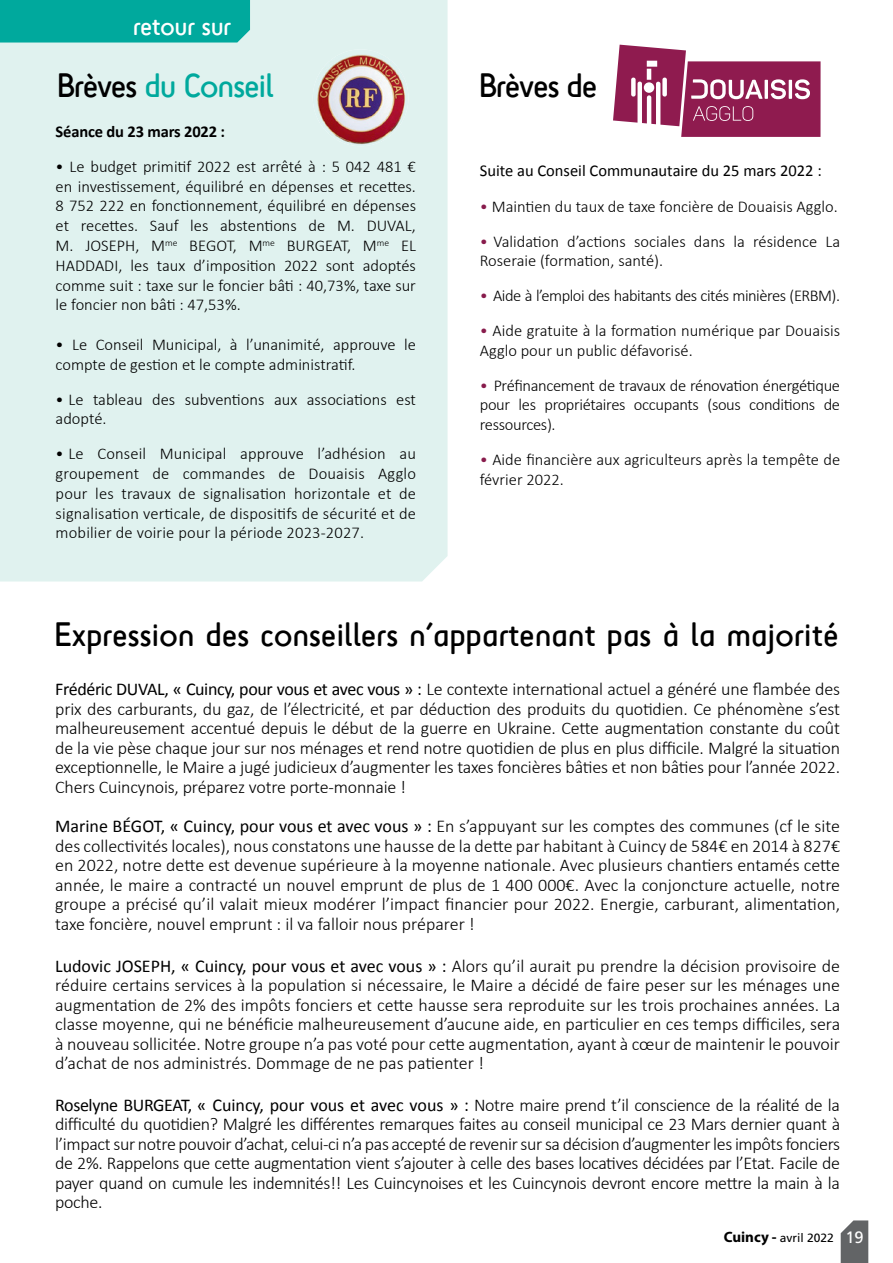
<style>
.page{position:relative;width:893px;height:1263px;background:#fff}
.page>*{position:absolute;margin:0;border:0;box-sizing:border-box;transform-origin:0 0}
.t1{font:34.5px "Sci Fly Sans";letter-spacing:-.01em;color:#000}
.t2{font:34.5px "Sci Fly Sans";letter-spacing:-.04em;color:#00a99d}
.t3{font:34.5px "Sci Fly Sans";letter-spacing:-.04em;color:#000}
.t4{font:27px "Sci Fly Sans";letter-spacing:-.02em;color:#fff}
.t5{font:300 18px/19.5px "Calibri";letter-spacing:-.01em;color:#000;text-align:justify}
.t6{font:300 16.5px/19.8px "Calibri";color:#000}
.t7{font:300 16.5px "Calibri";letter-spacing:-.03em;color:#000}
.t8{font:16.5px "Calibri";color:#000}
.t9{font:700 16.5px "Calibri";letter-spacing:-.01em;color:#000}
.t10{font:12px "Frutiger LT Std";color:#000}
.s1{color:#000}
.s2{color:#881c4c}
.s3{font-weight:400}
.s4{font-family:"Myriad Pro";font-weight:700;font-size:15px}
.s5{font-size:16.5px;color:#fff}
</style>
<div class="page">
<div style="left:0;top:0;width:448px;height:581px;background:#e0f2ef"></div>
<svg style="left:841px;top:1220px;width:27px;height:43px"></svg>
<div style="left:0;top:0;width:250px;height:43px;background:#00a99d"></div>
<svg style="left:613px;top:45px;width:207px;height:92px"></svg>
<h2 class="t4" style="left:133px;top:10px;width:100px">retour sur</h2>
<h1 class="t2" style="left:57px;top:65px;width:219px"><span class="s1">Brèves</span> du Conseil</h1>
<h1 class="t3" style="left:479px;top:65px;width:120px">Brèves de</h1>
<p class="t9" style="left:56px;top:121px;width:171px">Séance du 23 mars 2022 :</p>
<p class="t6" style="left:56px;top:156px;width:362px;text-align:justify">• Le budget primitif 2022 est arrêté à : 5 042 481 € en investissement, équilibré en dépenses et recettes.<br>8 752 222 en fonctionnement, équilibré en dépenses et recettes. Sauf les abstentions de M. DUVAL, M. JOSEPH, M<sup>me</sup> BEGOT, M<sup>me</sup> BURGEAT, M<sup>me</sup> EL HADDADI, les taux d’imposition 2022 sont adoptés comme suit : taxe sur le foncier bâti : 40,73%, taxe sur le foncier non bâti : 47,53%.</p>
<p class="t6" style="left:56px;top:334px;width:362px">• Le Conseil Municipal, à l’unanimité, approuve le compte de gestion et le compte administratif.</p>
<p class="t6" style="left:56px;top:389px;width:362px">• Le tableau des subventions aux associations est adopté.</p>
<p class="t6" style="left:56px;top:444px;width:362px;text-align:justify">• Le Conseil Municipal approuve l’adhésion au groupement de commandes de Douaisis Agglo pour les travaux de signalisation horizontale et de signalisation verticale, de dispositifs de sécurité et de mobilier de voirie pour la période 2023-2027.</p>
<p class="t8" style="left:480px;top:160px;width:343px">Suite au Conseil Communautaire du 25 mars 2022 :</p>
<p class="t6" style="left:480px;top:196px;width:359px"><span class="s2">•</span> Maintien du taux de taxe foncière de Douaisis Agglo.</p>
<p class="t6" style="left:480px;top:231px;width:362px"><span class="s2">•</span> Validation d’actions sociales dans la résidence La<br>Roseraie (formation, santé).</p>
<p class="t7" style="left:480px;top:285px;width:362px"><span class="s2">•</span> Aide à l’emploi des habitants des cités minières (ERBM).</p>
<p class="t6" style="left:480px;top:320px;width:362px"><span class="s2">•</span> Aide gratuite à la formation numérique par Douaisis<br>Agglo pour un public défavorisé.</p>
<p class="t6" style="left:480px;top:375px;width:362px;text-align:justify"><span class="s2">•</span> Préfinancement de travaux de rénovation énergétique pour les propriétaires occupants (sous conditions de ressources).</p>
<p class="t6" style="left:480px;top:449px;width:362px"><span class="s2">•</span> Aide financière aux agriculteurs après la tempête de février 2022.</p>
<h1 class="t1" style="left:54px;top:614px;width:786px">Expression des conseillers n’appartenant pas à la majorité</h1>
<p class="t5" style="left:55px;top:679px;width:786px"><span class="s3">Frédéric DUVAL, « Cuincy, pour vous et avec vous » :</span> Le contexte international actuel a généré une flambée des prix des carburants, du gaz, de l’électricité, et par déduction des produits du quotidien. Ce phénomène s’est malheureusement accentué depuis le début de la guerre en Ukraine. Cette augmentation constante du coût de la vie pèse chaque jour sur nos ménages et rend notre quotidien de plus en plus difficile. Malgré la situation exceptionnelle, le Maire a jugé judicieux d’augmenter les taxes foncières bâties et non bâties pour l’année 2022.<br>Chers Cuincynois, préparez votre porte-monnaie !</p>
<p class="t5" style="left:55px;top:816px;width:786px"><span class="s3">Marine BÉGOT, « Cuincy, pour vous et avec vous » :</span> En s’appuyant sur les comptes des communes (cf le site des collectivités locales), nous constatons une hausse de la dette par habitant à Cuincy de 584€ en 2014 à 827€ en 2022, notre dette est devenue supérieure à la moyenne nationale. Avec plusieurs chantiers entamés cette année, le maire a contracté un nouvel emprunt de plus de 1 400 000€. Avec la conjoncture actuelle, notre groupe a précisé qu’il valait mieux modérer l’impact financier pour 2022. Energie, carburant, alimentation, taxe foncière, nouvel emprunt : il va falloir nous préparer !</p>
<p class="t5" style="left:55px;top:956px;width:786px"><span class="s3">Ludovic JOSEPH, « Cuincy, pour vous et avec vous » :</span> Alors qu’il aurait pu prendre la décision provisoire de réduire certains services à la population si nécessaire, le Maire a décidé de faire peser sur les ménages une augmentation de 2% des impôts fonciers et cette hausse sera reproduite sur les trois prochaines années. La classe moyenne, qui ne bénéficie malheureusement d’aucune aide, en particulier en ces temps difficiles, sera à nouveau sollicitée. Notre groupe n’a pas voté pour cette augmentation, ayant à cœur de maintenir le pouvoir d’achat de nos administrés. Dommage de ne pas patienter !</p>
<p class="t5" style="left:55px;top:1095px;width:786px"><span class="s3">Roselyne BURGEAT, « Cuincy, pour vous et avec vous » :</span> Notre maire prend t’il conscience de la réalité de la difficulté du quotidien? Malgré les différentes remarques faites au conseil municipal ce 23 Mars dernier quant à l’impact sur notre pouvoir d’achat, celui-ci n’a pas accepté de revenir sur sa décision d’augmenter les impôts fonciers de 2%. Rappelons que cette augmentation vient s’ajouter à celle des bases locatives décidées par l’Etat. Facile de payer quand on cumule les indemnités!! Les Cuincynoises et les Cuincynois devront encore mettre la main à la poche.</p>
<p class="t10" style="left:724px;top:1231px;width:141px"><span class="s4">Cuincy -</span> avril 2022 <span class="s5">19</span></p>
</div>
